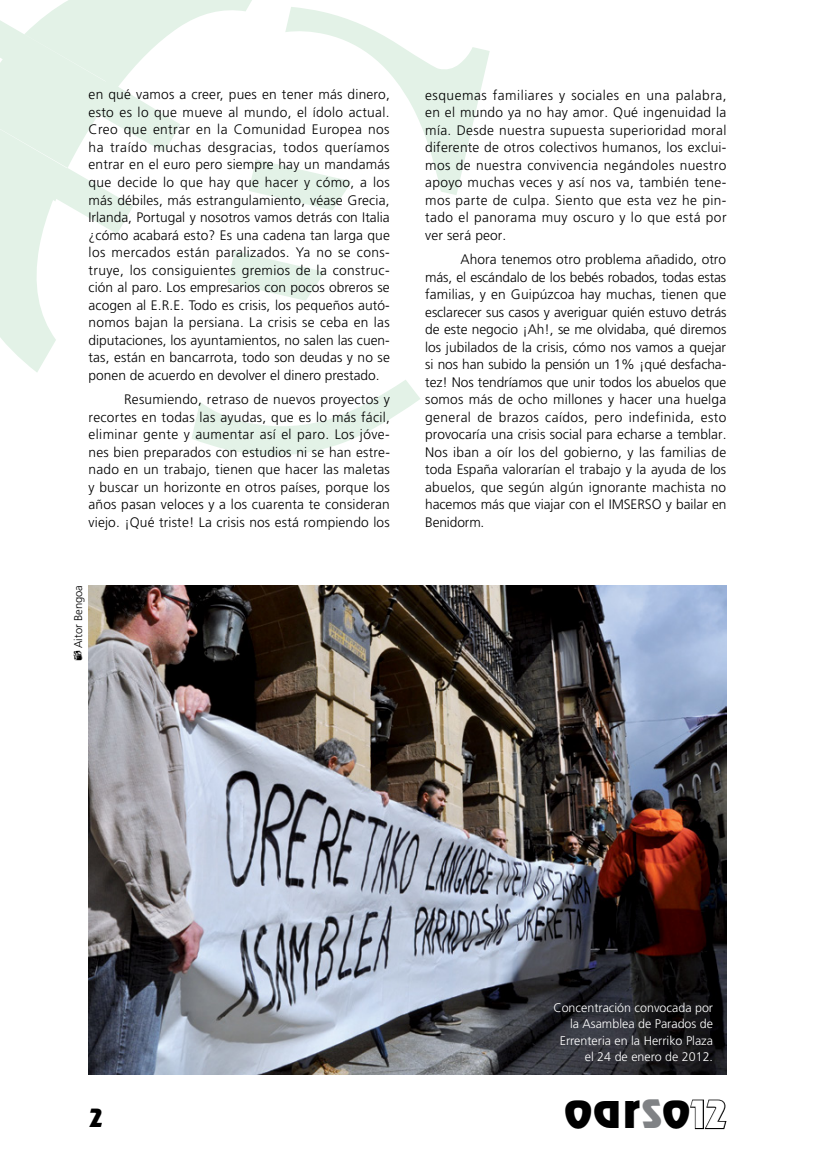
<style>
.page{position:relative;width:815px;height:1170px;background:#fff}
.page>*{position:absolute;margin:0;border:0;box-sizing:border-box;transform-origin:0 0}
.t1{font:44.62px "Revue";color:#000}
.t2{font:22.5px "Revue";color:#000}
.t3{font:300 13.75px/17.5px "Frutiger";letter-spacing:.01em;color:#000;text-align:justify}
.t4{font:300 12.5px/16.2px "Frutiger";color:#fff;text-align:right}
.t5{font:300 11.25px "Frutiger";color:#000}
.s1{font-size:35.12px;color:#808285}
.s2{font-size:33.75px;color:#fff}
</style>
<div class="page">
<svg style="left:690px;top:1099px;width:37px;height:30px"></svg>
<svg style="left:192px;top:7px;width:298px;height:448px"></svg>
<svg style="left:0;top:0;width:259px;height:372px"></svg>
<img style="left:89px;top:585px;width:637px;height:488px">
<p class="t3" style="left:89px;top:86px;width:303px">en qué vamos a creer, pues en tener más dinero, esto es lo que mueve al mundo, el ídolo actual.<br>Creo que entrar en la Comunidad Europea nos ha traído muchas desgracias, todos queríamos entrar en el euro pero siempre hay un mandamás que decide lo que hay que hacer y cómo, a los más débiles, más estrangulamiento, véase Grecia, Irlanda, Portugal y nosotros vamos detrás con Italia ¿cómo acabará esto? Es una cadena tan larga que los mercados están paralizados. Ya no se cons&shy;truye, los consiguientes gremios de la construc&shy;ción al paro. Los empresarios con pocos obreros se acogen al E.R.E. Todo es crisis, los pequeños autó&shy;nomos bajan la persiana. La crisis se ceba en las diputaciones, los ayuntamientos, no salen las cuen&shy;tas, están en bancarrota, todo son deudas y no se ponen de acuerdo en devolver el dinero prestado.</p>
<p class="t3" style="left:89px;top:390px;width:303px;text-indent:35px">Resumiendo, retraso de nuevos proyectos y recortes en todas las ayudas, que es lo más fácil, eliminar gente y aumentar así el paro. Los jóve&shy;nes bien preparados con estudios ni se han estre&shy;nado en un trabajo, tienen que hacer las maletas y buscar un horizonte en otros países, porque los años pasan veloces y a los cuarenta te consideran viejo. ¡Qué triste! La crisis nos está rompiendo los</p>
<p class="t5" style="left:72px;top:648px;width:65px;rotate:-90deg">Aitor Bengoa</p>
<p class="t3" style="left:425px;top:86px;width:303px">esquemas familiares y sociales en una palabra, en el mundo ya no hay amor. Qué ingenuidad la mía. Desde nuestra supuesta superioridad moral diferente de otros colectivos humanos, los exclui&shy;mos de nuestra convivencia negándoles nuestro apoyo muchas veces y así nos va, también tene&shy;mos parte de culpa. Siento que esta vez he pin&shy;tado el panorama muy oscuro y lo que está por ver será peor.</p>
<p class="t3" style="left:425px;top:251px;width:303px;text-indent:35px">Ahora tenemos otro problema añadido, otro más, el escándalo de los bebés robados, todas estas familias, y en Guipúzcoa hay muchas, tienen que esclarecer sus casos y averiguar quién estuvo detrás de este negocio ¡Ah!, se me olvidaba, qué diremos los jubilados de la crisis, cómo nos vamos a quejar si nos han subido la pensión un 1% ¡qué desfacha&shy;tez! Nos tendríamos que unir todos los abuelos que somos más de ocho millones y hacer una huelga general de brazos caídos, pero indefinida, esto provocaría una crisis social para echarse a temblar.<br>Nos iban a oír los del gobierno, y las familias de toda España valorarían el trabajo y la ayuda de los abuelos, que según algún ignorante machista no hacemos más que viajar con el IMSERSO y bailar en Benidorm.</p>
<p class="t4" style="left:553px;top:999px;width:161px">Concentración convocada por la Asamblea de Parados de<br>Errenteria en la Herriko Plaza el 24 de enero de 2012.</p>
<h2 class="t2" style="left:90px;top:1102px;width:15px">2</h2>
<h1 class="t1" style="left:565px;top:1080px;width:163px">oar<span class="s1">S</span>o<span class="s2">12</span></h1>
</div>
